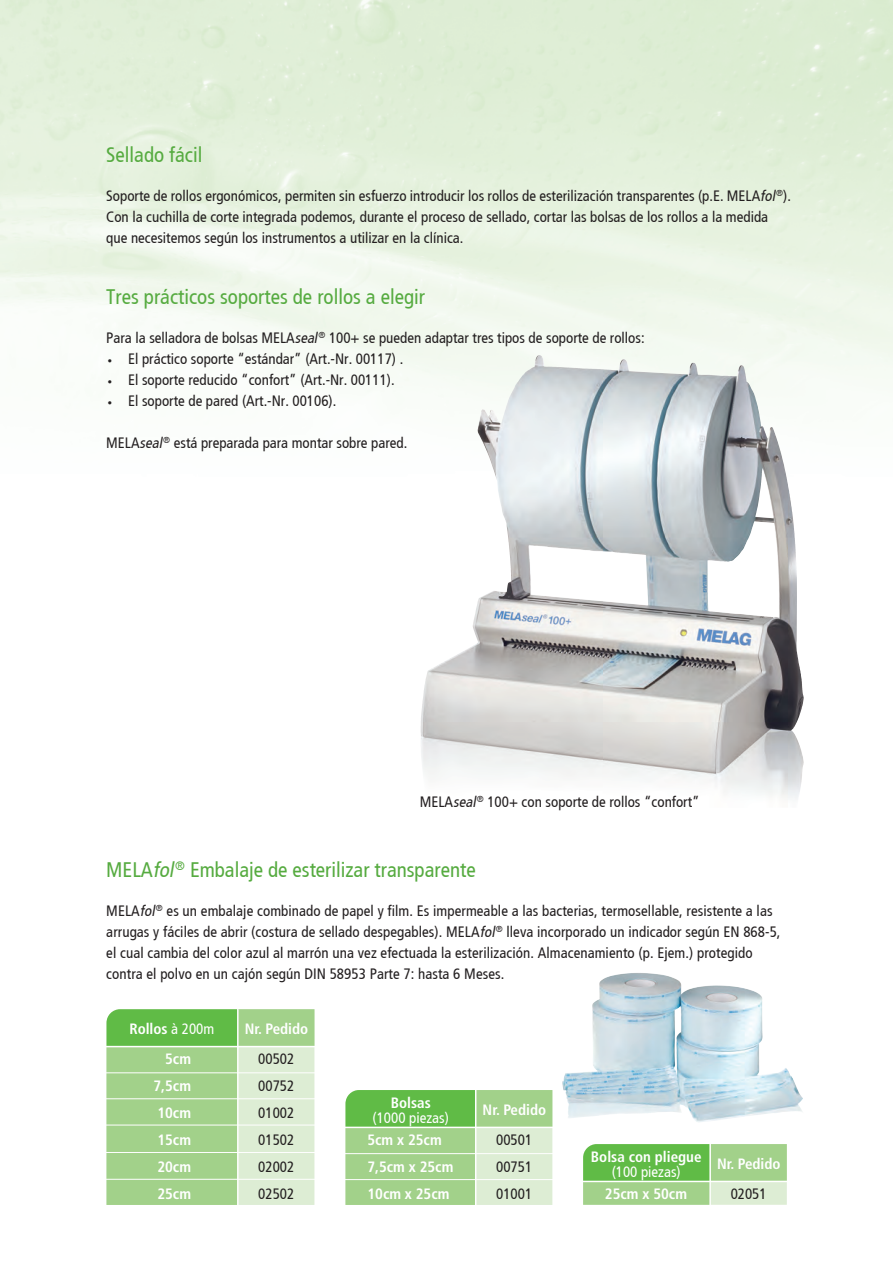
<style>
.page{position:relative;width:893px;height:1263px;background:#fff}
.page>*{position:absolute;margin:0;border:0;box-sizing:border-box;transform-origin:0 0}
.t1{font:condensed 21px "Frutiger";color:#56ab40}
.t2{font:condensed 15px/21px "Frutiger";color:#231f20}
.t3{font:700 condensed 15px/27px "Frutiger";color:#fff;text-align:justify}
.t4{font:condensed 15px "Frutiger";color:#fff}
.s1{font-style:italic}
.s2{font-stretch:normal;font-size:27px}
.s3{font-weight:400}
</style>
<div class="page">
<img style="left:0;top:0;width:893px;height:1205px">
<div style="left:239px;top:1047px;width:75px;height:158px;background:#ddedd4"></div>
<div style="left:107px;top:1009px;width:131px;height:37px;background:#60bb46"></div>
<div style="left:238px;top:1009px;width:76px;height:37px;background:#a2d18a"></div>
<div style="left:107px;top:1046px;width:131px;height:159px;background:#a2d18a"></div>
<hr style="left:105px;top:1046px;width:213px;height:1px;background:#fff">
<hr style="left:104px;top:1072px;width:213px;height:1px;background:#fff">
<hr style="left:105px;top:1098px;width:211px;height:1px;background:#fff">
<hr style="left:105px;top:1125px;width:211px;height:1px;background:#fff">
<hr style="left:105px;top:1152px;width:211px;height:1px;background:#fff">
<hr style="left:105px;top:1179px;width:211px;height:1px;background:#fff">
<hr style="left:237px;top:1006px;width:2px;height:201px;background:#fff">
<div style="left:476px;top:1128px;width:76px;height:77px;background:#ddedd4"></div>
<div style="left:345px;top:1090px;width:131px;height:37px;background:#60bb46"></div>
<div style="left:476px;top:1090px;width:76px;height:37px;background:#a2d18a"></div>
<div style="left:345px;top:1127px;width:131px;height:78px;background:#a2d18a"></div>
<hr style="left:345px;top:1126px;width:211px;height:2px;background:#fff">
<hr style="left:344px;top:1153px;width:211px;height:1px;background:#fff">
<hr style="left:344px;top:1179px;width:210px;height:1px;background:#fff">
<hr style="left:475px;top:1087px;width:1px;height:121px;background:#fff">
<div style="left:711px;top:1182px;width:76px;height:23px;background:#ddedd4"></div>
<div style="left:583px;top:1144px;width:127px;height:37px;background:#60bb46"></div>
<div style="left:710px;top:1144px;width:77px;height:37px;background:#a2d18a"></div>
<div style="left:583px;top:1181px;width:127px;height:24px;background:#a2d18a"></div>
<hr style="left:580px;top:1181px;width:210px;height:1px;background:#fff">
<hr style="left:709px;top:1141px;width:2px;height:65px;background:#fff">
<img style="left:594px;top:973px;width:45px;height:29px">
<img style="left:502px;top:355px;width:38px;height:66px">
<h1 class="t1" style="left:106px;top:143px;width:98px">Sellado fácil</h1>
<p class="t2" style="left:106px;top:186px;width:686px">Soporte de rollos ergonómicos, permiten sin esfuerzo introducir los rollos de esterilización transparentes (p.E. MELA<span class="s1">fol</span><sup>®</sup>).<br>Con la cuchilla de corte integrada podemos, durante el proceso de sellado, cortar las bolsas de los rollos a la medida que necesitemos según los instrumentos a utilizar en la clínica.</p>
<h1 class="t1" style="left:106px;top:285px;width:320px">Tres prácticos soportes de rollos a elegir</h1>
<p class="t2" style="left:106px;top:328px;width:540px">Para la selladora de bolsas MELA<span class="s1">seal</span><sup>®</sup> 100+ se pueden adaptar tres tipos de soporte de rollos: <span class="s2">·</span> El práctico soporte “estándar” (Art.-Nr. 00117) .<br><span class="s2">·</span> El soporte reducido “confort” (Art.-Nr. 00111).<br><span class="s2">·</span> El soporte de pared (Art.-Nr. 00106).</p>
<p class="t2" style="left:106px;top:433px;width:302px">MELA<span class="s1">seal</span><sup>®</sup> está preparada para montar sobre pared.</p>
<p class="t2" style="left:420px;top:792px;width:281px">MELA<span class="s1">seal</span><sup>®</sup> 100+ con soporte de rollos “confort”</p>
<h1 class="t1" style="left:106px;top:858px;width:371px">MELA<span class="s1">fol</span><sup>®</sup> Embalaje de esterilizar transparente</h1>
<p class="t2" style="left:106px;top:901px;width:676px">MELA<span class="s1">fol</span><sup>®</sup> es un embalaje combinado de papel y film. Es impermeable a las bacterias, termosellable, resistente a las arrugas y fáciles de abrir (costura de sellado despegables). MELA<span class="s1">fol</span><sup>®</sup> lleva incorporado un indicador según EN 868-5, el cual cambia del color azul al marrón una vez efectuada la esterilización. Almacenamiento (p. Ejem.) protegido contra el polvo en un cajón según DIN 58953 Parte 7: hasta 6 Meses.</p>
<p class="t3" style="left:129px;top:1015px;width:86px">Rollos <span class="s3">à 200m</span></p>
<p class="t3" style="left:245px;top:1015px;width:65px">Nr. Pedido</p>
<p class="t3" style="left:153px;top:1046px;width:39px;text-indent:12px">5cm 7,5cm 10cm 15cm 20cm 25cm</p>
<p class="t2" style="left:258px;top:1045px;width:37px;line-height:27px;text-align:justify">00502<br>00752<br>01002<br>01502<br>02002<br>02502</p>
<p class="t3" style="left:391px;top:1089px;width:42px">Bolsas</p>
<p class="t4" style="left:373px;top:1109px;width:78px">(1000 piezas)</p>
<p class="t3" style="left:483px;top:1096px;width:65px">Nr. Pedido</p>
<p class="t3" style="left:367px;top:1126px;width:87px;text-align:left">5cm x 25cm<br>7,5cm x 25cm<br>10cm x 25cm</p>
<p class="t2" style="left:496px;top:1126px;width:38px;line-height:27px;text-align:justify">00501<br>00751<br>01001</p>
<p class="t3" style="left:591px;top:1143px;width:112px">Bolsa con pliegue</p>
<p class="t4" style="left:612px;top:1163px;width:71px">(100 piezas)</p>
<p class="t3" style="left:717px;top:1150px;width:65px">Nr. Pedido</p>
<p class="t3" style="left:605px;top:1180px;width:84px">25cm x 50cm</p>
<p class="t2" style="left:731px;top:1183px;width:37px">02051</p>
</div>
